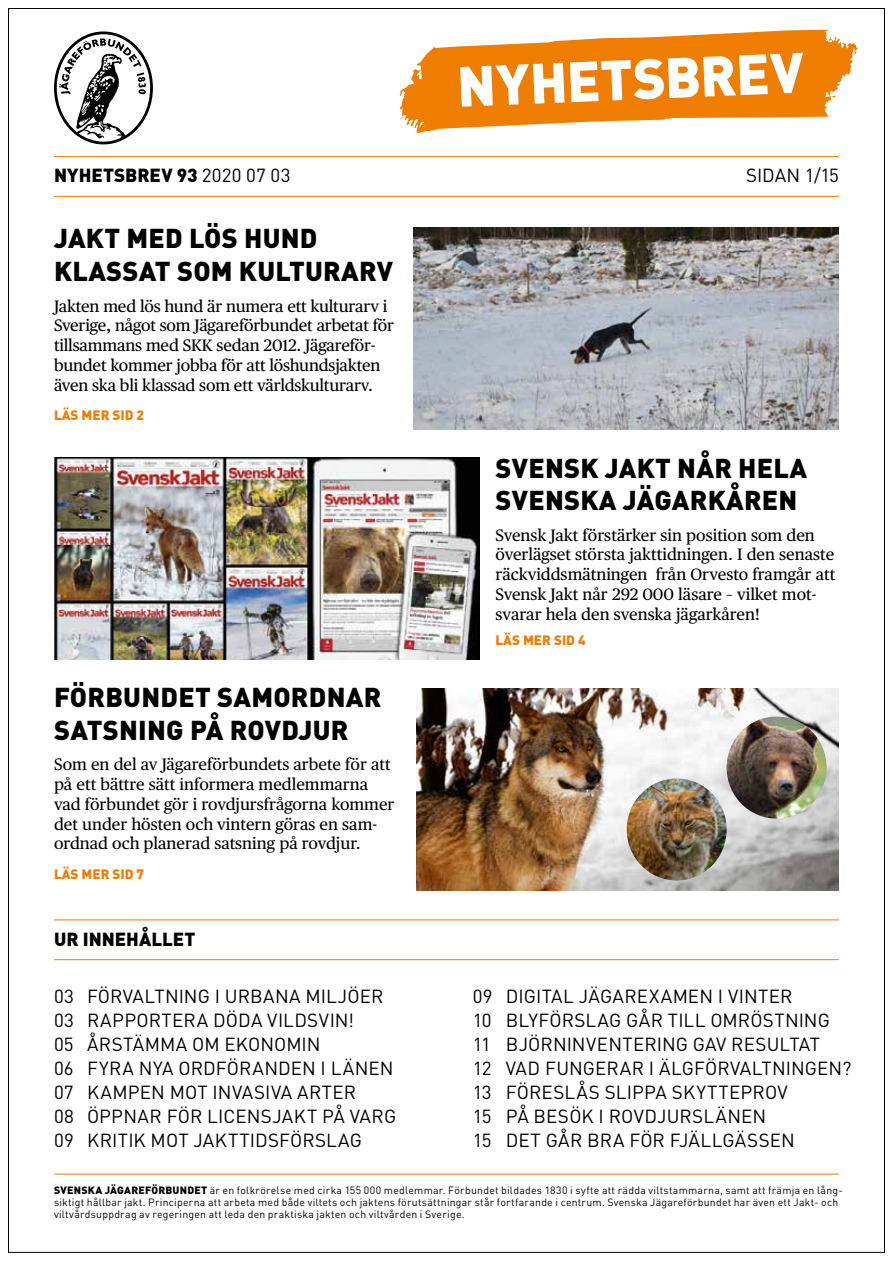
<style>
.page{position:relative;width:893px;height:1263px;background:#fff}
.page>*{position:absolute;margin:0;border:0;box-sizing:border-box;transform-origin:0 0}
.t1{font:900 27px/32.4px "DINOT";letter-spacing:.01em;color:#000}
.t2{font:18.75px/24px "DINOT";letter-spacing:.005em;color:#000}
.t3{font:900 18.75px "DINOT";color:#000}
.t4{font:16.5px/19.8px "Publico Text";color:#000}
.t5{font:900 13.5px "DINOT";color:#ef7d00}
.t6{font:10.5px/12px "DINOT";letter-spacing:.02em;color:#000}
.s1{font-weight:400}
.s2{font-weight:900}
</style>
<div class="page">
<svg style="left:54px;top:31px;width:99px;height:113px"></svg>
<hr style="left:54px;top:156px;width:785px;height:1px;background:#ef7d00">
<hr style="left:54px;top:919px;width:785px;height:1px;background:#ef7d00">
<hr style="left:54px;top:196px;width:785px;height:1px;background:#ef7d00">
<hr style="left:54px;top:1174px;width:785px;height:1px;background:#ef7d00">
<hr style="left:54px;top:959px;width:785px;height:1px;background:#ef7d00">
<svg style="left:400px;top:30px;width:458px;height:103px;fill:#ef7d00"></svg>
<svg style="left:460px;top:53px;width:343px;height:54px"></svg>
<img style="left:414px;top:228px;width:425px;height:202px">
<img style="left:54px;top:457px;width:425px;height:202px">
<img style="left:416px;top:688px;width:423px;height:202px">
<img style="left:727px;top:716px;width:100px;height:103px">
<img style="left:627px;top:778px;width:100px;height:102px">
<p class="t3" style="left:54px;top:163px;width:238px">NYHETSBREV 93 <span class="s1">2020 07 03</span></p>
<h1 class="t1" style="left:54px;top:221px;width:341px">JAKT MED LÖS HUND<br>KLASSAT SOM KULTURARV</h1>
<p class="t4" style="left:54px;top:296px;width:342px">Jakten med lös hund är numera ett kulturarv i Sverige, något som Jägareförbundet arbetat för tillsammans med SKK sedan 2012. Jägareför&shy;bundet kommer jobba för att löshundsjakten även ska bli klassad som ett världskulturarv.</p>
<p class="t5" style="left:54px;top:406px;width:92px">LÄS MER SID 2</p>
<h1 class="t1" style="left:54px;top:680px;width:329px">FÖRBUNDET SAMORDNAR<br>SATSNING PÅ ROVDJUR</h1>
<p class="t4" style="left:54px;top:754px;width:342px">Som en del av Jägareförbundets arbete för att på ett bättre sätt informera medlemmarna vad förbundet gör i rovdjursfrågorna kommer det under hösten och vintern göras en sam&shy;ordnad och planerad satsning på rovdjur.</p>
<p class="t5" style="left:54px;top:864px;width:92px">LÄS MER SID 7</p>
<p class="t3" style="left:54px;top:926px;width:143px">UR INNEHÅLLET</p>
<p class="t2" style="left:746px;top:163px;width:94px">SIDAN 1/15</p>
<h1 class="t1" style="left:496px;top:451px;width:313px">SVENSK JAKT NÅR HELA<br>SVENSKA JÄGARKÅREN</h1>
<p class="t4" style="left:495px;top:525px;width:341px">Svensk Jakt förstärker sin position som den överlägset största jakttidningen. I den senaste räckviddsmätningen från Orvesto framgår att Svensk Jakt når 292 000 läsare – vilket mot&shy;svarar hela den svenska jägarkåren!</p>
<p class="t5" style="left:495px;top:631px;width:92px">LÄS MER SID 4</p>
<p class="t2" style="left:54px;top:983px;width:344px">03 FÖRVALTNING I URBANA MILJÖER<br>03 RAPPORTERA DÖDA VILDSVIN!<br>05 ÅRSTÄMMA OM EKONOMIN<br>06 FYRA NYA ORDFÖRANDEN I LÄNEN<br>07 KAMPEN MOT INVASIVA ARTER<br>08 ÖPPNAR FÖR LICENSJAKT PÅ VARG<br>09 KRITIK MOT JAKTTIDSFÖRSLAG</p>
<p class="t2" style="left:473px;top:983px;width:380px">09 DIGITAL JÄGAREXAMEN I VINTER<br>10 BLYFÖRSLAG GÅR TILL OMRÖSTNING<br>11 BJÖRNINVENTERING GAV RESULTAT<br>12 VAD FUNGERAR I ÄLGFÖRVALTNINGEN?<br>13 FÖRESLÅS SLIPPA SKYTTEPROV<br>15 PÅ BESÖK I ROVDJURSLÄNEN<br>15 DET GÅR BRA FÖR FJÄLLGÄSSEN</p>
<p class="t6" style="left:54px;top:1184px;width:790px"><span class="s2">SVENSKA JÄGAREFÖRBUNDET</span> är en folkrörelse med cirka 155 000 medlemmar. Förbundet bildades 1830 i syfte att rädda viltstammarna, samt att främja en lång&shy;siktigt hållbar jakt. Principerna att arbeta med både viltets och jaktens förutsättningar står fortfarande i centrum. Svenska Jägareförbundet har även ett Jakt- och viltvårdsuppdrag av regeringen att leda den praktiska jakten och viltvården i Sverige.</p>
</div>
